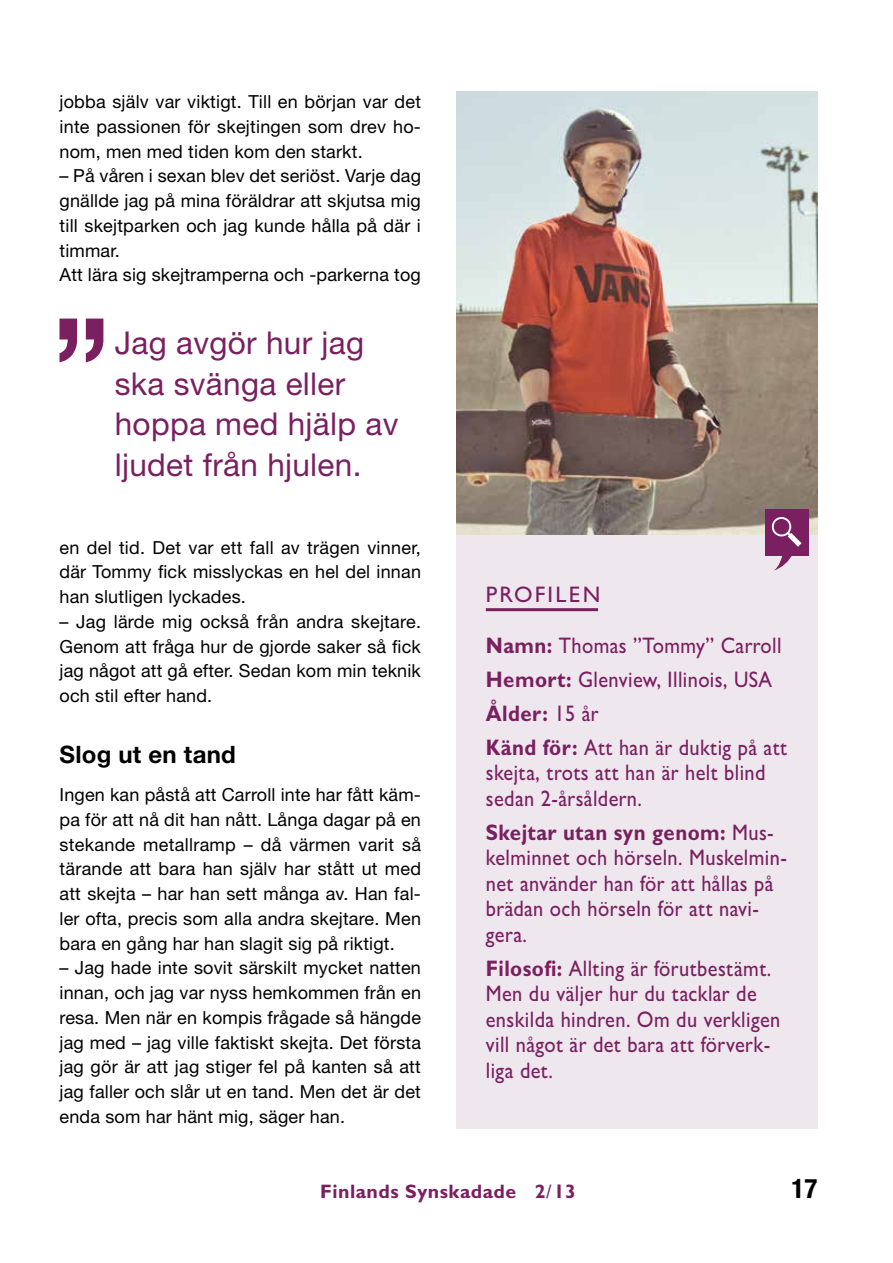
<style>
.page{position:relative;width:893px;height:1263px;background:#fff}
.page>*{position:absolute;margin:0;border:0;box-sizing:border-box;transform-origin:0 0}
.t1{font:31.5px/40.5px "Helvetica Neue LT Std";letter-spacing:.01em;color:#7a1f60}
.t2{font:700 condensed 27px "Helvetica Neue LT Std";color:#000}
.t3{font:700 24px "Helvetica Neue LT Std";letter-spacing:.01em;color:#000}
.t4{font:500 22.5px/25.5px "Gill Sans MT Std";letter-spacing:.02em;color:#7a1f60;scale:.9 1}
.t5{font:500 22.5px "Gill Sans MT Std";letter-spacing:.02em;color:#7a1f60}
.t6{font:700 19.5px "Gill Sans MT Std";letter-spacing:.025em;color:#7a1f60}
.t7{font:18px/24.8px "Helvetica Neue LT Std";letter-spacing:.01em;color:#000;text-align:justify}
.s1{font-weight:700}
.s2{font-weight:500}
</style>
<div class="page">
<img style="left:456px;top:91px;width:361px;height:444px">
<div style="left:456px;top:535px;width:361px;height:594px;background:#efe7ee"></div>
<hr style="left:486px;top:608px;width:112px;height:3px;background:#7a1f60">
<svg style="left:59px;top:319px;width:44px;height:43px"></svg>
<div style="left:765px;top:510px;width:44px;height:46px;background:#7a1f60"></div>
<svg style="left:771px;top:517px;width:30px;height:53px"></svg>
<p class="t7" style="left:60px;top:89px;width:363px">jobba själv var viktigt. Till en början var det inte passionen för skejtingen som drev ho&shy;nom, men med tiden kom den starkt.</p>
<p class="t7" style="left:60px;top:163px;width:363px;text-align:left">– På våren i sexan blev det seriöst. Varje dag gnällde jag på mina föräldrar att skjutsa mig till skejtparken och jag kunde hålla på där i timmar.<br>Att lära sig skejtramperna och -parkerna tog</p>
<h1 class="t1" style="left:115px;top:322px;width:285px">Jag avgör hur jag ska svänga eller hoppa med hjälp av ljudet från hjulen.</h1>
<p class="t7" style="left:60px;top:534px;width:363px">en del tid. Det var ett fall av trägen vinner, där Tommy fick misslyckas en hel del innan han slutligen lyckades.</p>
<p class="t7" style="left:60px;top:609px;width:363px">– Jag lärde mig också från andra skejtare.<br>Genom att fråga hur de gjorde saker så fick jag något att gå efter. Sedan kom min teknik och stil efter hand.</p>
<h3 class="t3" style="left:60px;top:740px;width:178px">Slog ut en tand</h3>
<p class="t7" style="left:60px;top:782px;width:363px">Ingen kan påstå att Carroll inte har fått käm&shy;pa för att nå dit han nått. Långa dagar på en stekande metallramp – då värmen varit så tärande att bara han själv har stått ut med att skejta – har han sett många av. Han fal&shy;ler ofta, precis som alla andra skejtare. Men bara en gång har han slagit sig på riktigt.</p>
<p class="t7" style="left:60px;top:955px;width:363px">– Jag hade inte sovit särskilt mycket natten innan, och jag var nyss hemkommen från en resa. Men när en kompis frågade så hängde jag med – jag ville faktiskt skejta. Det första jag gör är att jag stiger fel på kanten så att jag faller och slår ut en tand. Men det är det enda som har hänt mig, säger han.</p>
<p class="t5" style="left:486px;top:581px;width:15px">PROFILEN</p>
<p class="t4" style="left:486px;top:628px;width:336px;line-height:34px"><span class="s1">Namn:</span> Thomas ”Tommy” Carroll<br><span class="s1">Hemort:</span> Glenview, Illinois, USA<br><span class="s1">Ålder:</span> 15 år<br><span class="s1">Känd för:</span> Att han är duktig på att</p>
<p class="t4" style="left:486px;top:760px;width:312px">skejta, trots att han är helt blind sedan 2-årsåldern.</p>
<p class="t4" style="left:486px;top:819px;width:336px"><span class="s1">Skejtar utan syn genom:</span> Mus&shy;kelminnet och hörseln. Muskelmin&shy;net använder han för att hållas på brädan och hörseln för att navi&shy;gera.</p>
<p class="t4" style="left:486px;top:955px;width:329px"><span class="s1">Filosofi:</span> Allting är förutbestämt.<br>Men du väljer hur du tacklar de enskilda hindren. Om du verkligen vill något är det bara att förverk&shy;liga det.</p>
<p class="t6" style="left:320px;top:1180px;width:257px">Finlands Synskadade 2<span class="s2">/</span>13</p>
<h2 class="t2" style="left:792px;top:1172px;width:27px">17</h2>
</div>
